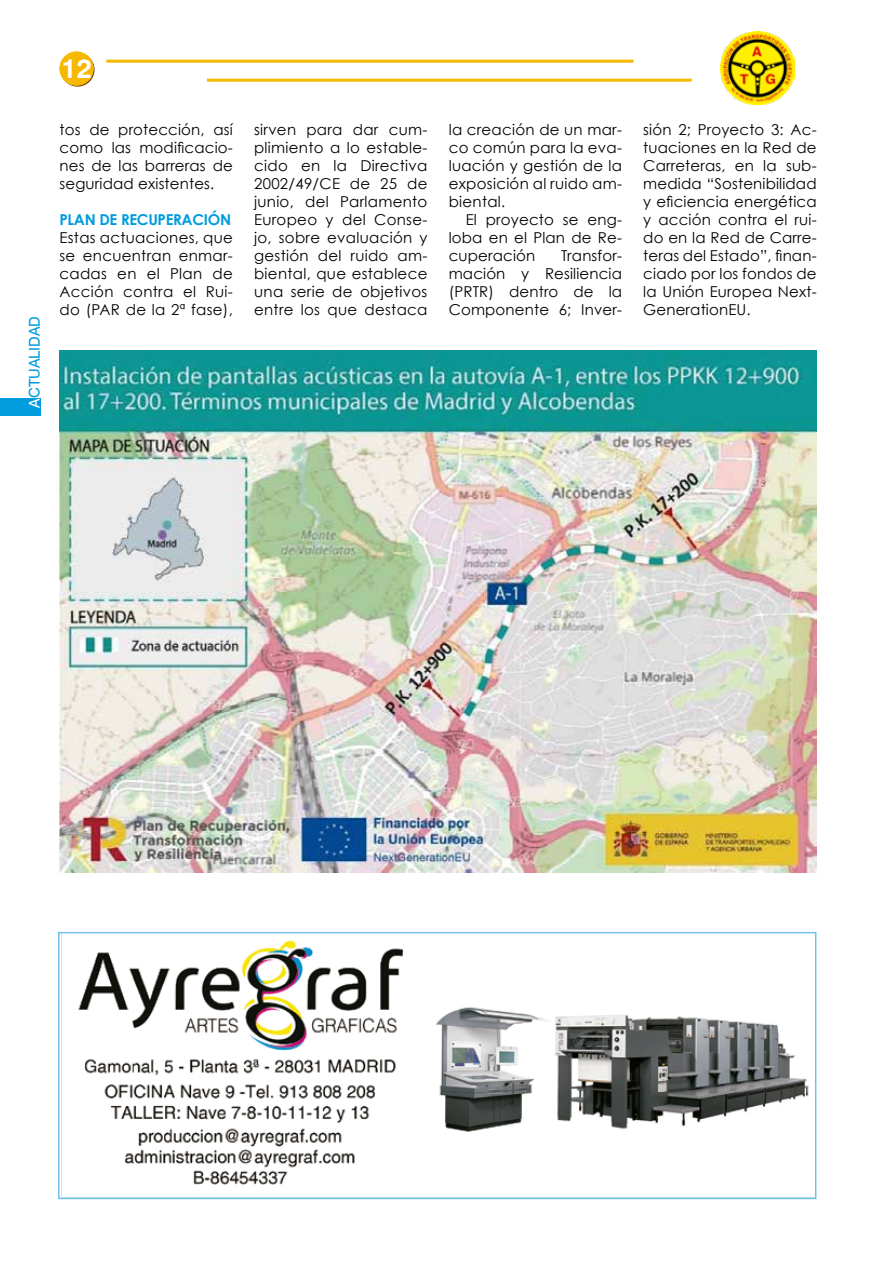
<style>
.page{position:relative;width:893px;height:1263px;background:#fff}
.page>*{position:absolute;margin:0;border:0;box-sizing:border-box;transform-origin:0 0}
.t1{font:700 27px "Swiss 721 BT";color:#fff}
.t2{font:15px/18px "Century Gothic";letter-spacing:.01em;color:#000;text-align:justify}
.t3{font:700 15px "Century Gothic";letter-spacing:-.02em;color:#009cdd}
.t4{font:15px "Swiss 721 BT";letter-spacing:-.005em;color:#009cdd}
.s1{color:#fff}
</style>
<div class="page">
<img style="left:721px;top:31px;width:73px;height:73px">
<hr style="left:106px;top:60px;width:528px;height:3px;background:#f7b800">
<hr style="left:207px;top:79px;width:485px;height:3px;background:#f7b800">
<svg style="left:61px;top:53px;width:34px;height:34px"></svg>
<div style="left:60px;top:51px;width:34px;height:35px;background:#f7b800;border-radius:50%"></div>
<div style="left:0;top:398px;width:40px;height:17px;background:#009cdd"></div>
<img style="left:60px;top:350px;width:756px;height:523px">
<img style="left:61px;top:935px;width:748px;height:261px">
<div style="left:58px;top:932px;width:758px;height:267px;border:2px solid #6ec2ec"></div>
<p class="t4" style="left:24px;top:408px;width:93px;rotate:-90deg"><span class="s1">A</span>CTUALIDAD</p>
<h1 class="t1" style="left:62px;top:49px;width:32px">12</h1>
<p class="t2" style="left:60px;top:120px;width:175px">tos de protección, así como las modificacio&shy;nes de las barreras de seguridad existentes.</p>
<p class="t3" style="left:60px;top:210px;width:173px">PLAN DE RECUPERACIÓN</p>
<p class="t2" style="left:60px;top:228px;width:175px">Estas actuaciones, que se encuentran enmar&shy;cadas en el Plan de Acción contra el Rui&shy;do (PAR de la 2ª fase),</p>
<p class="t2" style="left:254px;top:120px;width:175px">sirven para dar cum&shy;plimiento a lo estable&shy;cido en la Directiva 2002/49/CE de 25 de junio, del Parlamento Europeo y del Conse&shy;jo, sobre evaluación y gestión del ruido am&shy;biental, que establece una serie de objetivos entre los que destaca</p>
<p class="t2" style="left:449px;top:120px;width:175px">la creación de un mar&shy;co común para la eva&shy;luación y gestión de la exposición al ruido am&shy;biental.</p>
<p class="t2" style="left:449px;top:210px;width:175px;text-indent:17px">El proyecto se eng&shy;loba en el Plan de Re&shy;cuperación</p>
<p class="t2" style="left:449px;top:246px;width:175px;text-indent:112px">Transfor&shy;mación y Resiliencia (PRTR) dentro de la Componente 6; Inver-</p>
<p class="t2" style="left:643px;top:120px;width:175px">sión 2; Proyecto 3: Ac&shy;tuaciones en la Red de Carreteras, en la sub&shy;medida “Sostenibilidad y eficiencia energética y acción contra el rui&shy;do en la Red de Carre&shy;teras del Estado”, finan&shy;ciado por los fondos de la Unión Europea Next-GenerationEU.</p>
</div>
